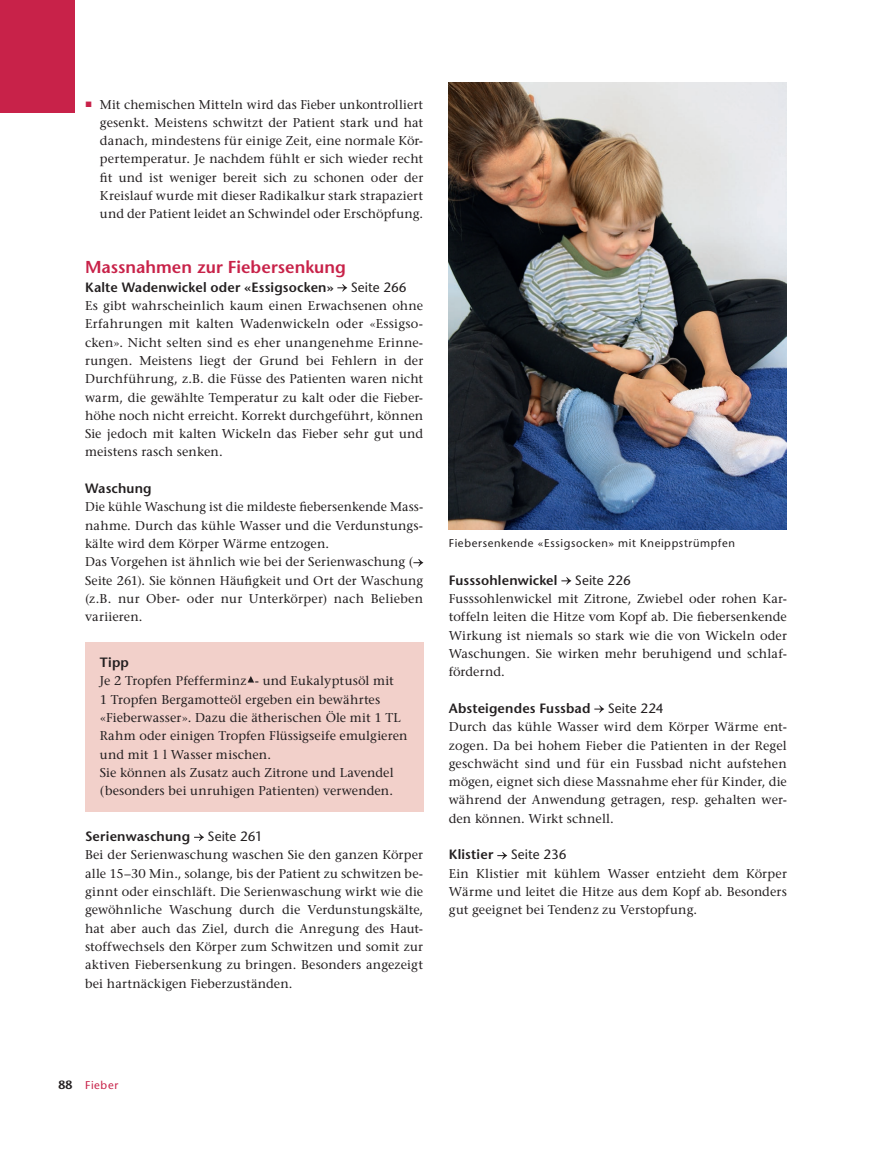
<style>
.page{position:relative;width:872px;height:1149px;background:#fff}
.page>*{position:absolute;margin:0;border:0;box-sizing:border-box;transform-origin:0 0}
.t1{font:600 17.25px "Stone Sans Std";color:#c82249}
.t2{font:600 13.5px "Stone Sans Std";letter-spacing:.01em;color:#231f20}
.t3{font:500 13.5px "Stone Sans Std";color:#231f20}
.t4{font:500 12.75px/18.3px "Stone Serif Std";letter-spacing:.01em;color:#231f20;text-align:justify}
.t5{font:500 11.25px "Stone Sans Std";letter-spacing:.055em;color:#231f20}
.t6{font:500 11.25px "Stone Sans Std";letter-spacing:.055em;color:#c82249}
.s1{font-family:"European Pi Three";font-weight:400;color:#c82249}
.s2{font-weight:600;font-size:12px;color:#231f20}
</style>
<div class="page">
<div style="left:0;top:0;width:74px;height:113px;background:#c82249"></div>
<div style="left:85px;top:642px;width:338px;height:169px;background:#f2d0ca"></div>
<svg style="left:337px;top:284px;width:10px;height:7px"></svg>
<svg style="left:413px;top:559px;width:10px;height:7px"></svg>
<svg style="left:248px;top:676px;width:6px;height:6px"></svg>
<svg style="left:194px;top:833px;width:10px;height:7px"></svg>
<svg style="left:561px;top:577px;width:10px;height:7px"></svg>
<svg style="left:594px;top:705px;width:10px;height:7px"></svg>
<svg style="left:497px;top:851px;width:10px;height:8px"></svg>
<img style="left:449px;top:83px;width:338px;height:446px">
<p class="t4" style="left:100px;top:95px;width:325px;text-indent:-15px"><span class="s1">J</span> Mit chemischen Mitteln wird das Fieber unkontrolliert gesenkt. Meistens schwitzt der Patient stark und hat danach, mindestens für einige Zeit, eine normale Kör&shy;pertemperatur. Je nachdem fühlt er sich wieder recht fit und ist weniger bereit sich zu schonen oder der Kreislauf wurde mit dieser Radikalkur stark strapaziert und der Patient leidet an Schwindel oder Erschöpfung.</p>
<h1 class="t1" style="left:85px;top:257px;width:262px">Massnahmen zur Fiebersenkung</h1>
<p class="t2" style="left:85px;top:279px;width:250px">Kalte Wadenwickel oder «Essigsocken»</p>
<p class="t3" style="left:351px;top:279px;width:57px">Seite 266</p>
<p class="t4" style="left:85px;top:296px;width:340px">Es gibt wahrscheinlich kaum einen Erwachsenen ohne Erfahrungen mit kalten Wadenwickeln oder «Essigso&shy;cken». Nicht selten sind es eher unangenehme Erinne&shy;rungen. Meistens liegt der Grund bei Fehlern in der Durchführung, z.B. die Füsse des Patienten waren nicht warm, die gewählte Temperatur zu kalt oder die Fieber&shy;höhe noch nicht erreicht. Korrekt durchgeführt, können Sie jedoch mit kalten Wickeln das Fieber sehr gut und meistens rasch senken.</p>
<p class="t2" style="left:85px;top:480px;width:68px">Waschung</p>
<p class="t4" style="left:85px;top:497px;width:340px;text-align:left">Die kühle Waschung ist die mildeste fiebersenkende Mass&shy;nahme. Durch das kühle Wasser und die Verdunstungs&shy;kälte wird dem Körper Wärme entzogen.<br>Das Vorgehen ist ähnlich wie bei der Serienwaschung ( Seite 261). Sie können Häufigkeit und Ort der Waschung (z.B. nur Ober- oder nur Unterkörper) nach Belieben variieren.</p>
<p class="t2" style="left:100px;top:654px;width:31px">Tipp</p>
<p class="t4" style="left:100px;top:671px;width:309px;text-align:left">Je 2 Tropfen Pfefferminz - und Eukalyptusöl mit<br>1 Tropfen Bergamotteöl ergeben ein bewährtes «Fieberwasser». Dazu die ätherischen Öle mit 1 TL Rahm oder einigen Tropfen Flüssigseife emulgieren und mit 1 l Wasser mischen.<br>Sie können als Zusatz auch Zitrone und Lavendel (besonders bei unruhigen Patienten) verwenden.</p>
<p class="t2" style="left:85px;top:828px;width:107px">Serienwaschung</p>
<p class="t3" style="left:207px;top:828px;width:57px">Seite 261</p>
<p class="t4" style="left:85px;top:845px;width:340px">Bei der Serienwaschung waschen Sie den ganzen Körper alle 15–30 Min., solange, bis der Patient zu schwitzen be&shy;ginnt oder einschläft. Die Serienwaschung wirkt wie die gewöhnliche Waschung durch die Verdunstungskälte, hat aber auch das Ziel, durch die Anregung des Haut&shy;stoffwechsels den Körper zum Schwitzen und somit zur aktiven Fiebersenkung zu bringen. Besonders angezeigt bei hartnäckigen Fieberzuständen.</p>
<p class="t5" style="left:449px;top:536px;width:288px">Fiebersenkende «Essigsocken» mit Kneippstrümpfen</p>
<p class="t2" style="left:449px;top:571px;width:110px">Fusssohlenwickel</p>
<p class="t3" style="left:575px;top:571px;width:57px">Seite 226</p>
<p class="t4" style="left:449px;top:589px;width:340px">Fusssohlenwickel mit Zitrone, Zwiebel oder rohen Kar&shy;toffeln leiten die Hitze vom Kopf ab. Die fiebersenkende Wirkung ist niemals so stark wie die von Wickeln oder Waschungen. Sie wirken mehr beruhigend und schlaf&shy;fördernd.</p>
<p class="t2" style="left:449px;top:699px;width:143px">Absteigendes Fussbad</p>
<p class="t3" style="left:608px;top:700px;width:57px">Seite 224</p>
<p class="t4" style="left:449px;top:717px;width:340px">Durch das kühle Wasser wird dem Körper Wärme ent&shy;zogen. Da bei hohem Fieber die Patienten in der Regel geschwächt sind und für ein Fussbad nicht aufstehen mögen, eignet sich diese Massnahme eher für Kinder, die während der Anwendung getragen, resp. gehalten wer&shy;den können. Wirkt schnell.</p>
<p class="t2" style="left:449px;top:846px;width:46px">Klistier</p>
<p class="t3" style="left:511px;top:846px;width:57px">Seite 236</p>
<p class="t4" style="left:449px;top:863px;width:340px">Ein Klistier mit kühlem Wasser entzieht dem Körper Wärme und leitet die Hitze aus dem Kopf ab. Besonders gut geeignet bei Tendenz zu Verstopfung.</p>
<p class="t6" style="left:59px;top:1077px;width:61px"><span class="s2">88</span> Fieber</p>
</div>
